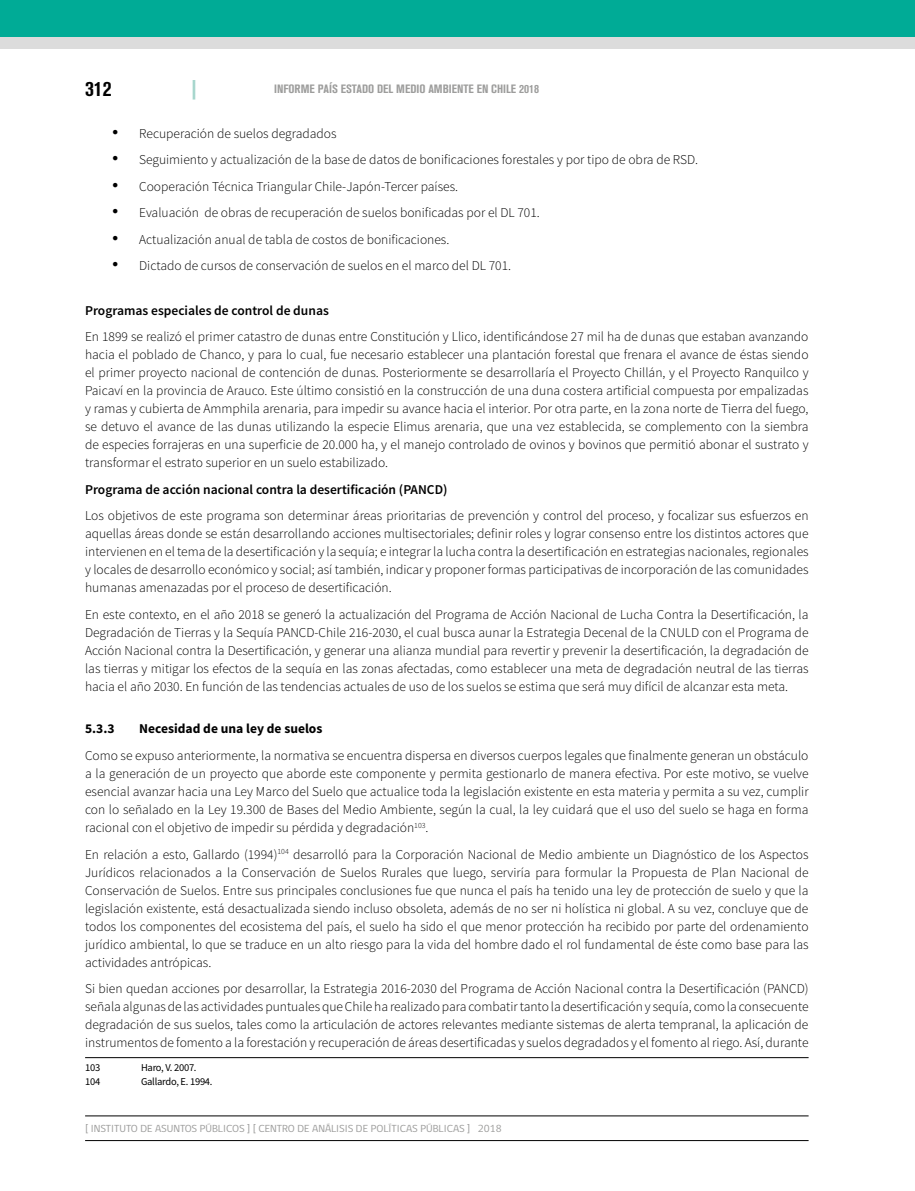
<style>
.page{position:relative;width:915px;height:1191px;background:#fff}
.page>*{position:absolute;margin:0;border:0;box-sizing:border-box;transform-origin:0 0}
.t1{font:700 condensed 21px "Akzidenz Grotesk BQ";color:#000;scale:1.06 1}
.t2{font:700 condensed 21px "Akzidenz Grotesk BQ";color:#a6d6cc;scale:1.06 1}
.t3{font:300 13.5px/18px "Source Sans Pro";color:#000;text-align:justify}
.t4{font:600 13.5px "Source Sans Pro";color:#000}
.t5{font:700 13.5px "Source Sans Pro";color:#000}
.t6{font:700 condensed 12px "Akzidenz Grotesk BQ";color:#9d9d9c;scale:1.06 1}
.t7{font:10.5px "gob CL";color:#9d9d9c;scale:1.06 1}
.t8{font:10.5px "Source Sans Pro";letter-spacing:-.025em;color:#000}
.s1{font-family:"Times New Roman";font-weight:400;font-size:18px}
</style>
<div class="page">
<div style="left:0;top:0;width:913px;height:48px;background:#dcdcdc"></div>
<hr style="left:85px;top:1115px;width:723px;height:1px;background:#000">
<hr style="left:85px;top:1140px;width:723px;height:1px;background:#000">
<div style="left:0;top:0;width:914px;height:36px;background:#00ab96"></div>
<hr style="left:85px;top:1057px;width:723px;height:1px;background:#000">
<h1 class="t1" style="left:85px;top:76px;width:26px">312</h1>
<h1 class="t2" style="left:192px;top:76px;width:6px">|</h1>
<p class="t6" style="left:274px;top:82px;width:251px">INFORME PAÍS ESTADO DEL MEDIO AMBIENTE EN CHILE 2018</p>
<p class="t3" style="left:112px;top:124px;width:226px"><span class="s1">•</span> Recuperación de suelos degradados</p>
<p class="t3" style="left:112px;top:151px;width:587px"><span class="s1">•</span> Seguimiento y actualización de la base de datos de bonificaciones forestales y por tipo de obra de RSD.</p>
<p class="t3" style="left:112px;top:177px;width:347px"><span class="s1">•</span> Cooperación Técnica Triangular Chile-Japón-Tercer países.</p>
<p class="t3" style="left:112px;top:204px;width:429px"><span class="s1">•</span> Evaluación de obras de recuperación de suelos bonificadas por el DL 701.</p>
<p class="t3" style="left:112px;top:230px;width:338px"><span class="s1">•</span> Actualización anual de tabla de costos de bonificaciones.</p>
<p class="t3" style="left:112px;top:257px;width:400px"><span class="s1">•</span> Dictado de cursos de conservación de suelos en el marco del DL 701.</p>
<p class="t4" style="left:85px;top:302px;width:245px">Programas especiales de control de dunas</p>
<p class="t3" style="left:85px;top:328px;width:724px">En 1899 se realizó el primer catastro de dunas entre Constitución y Llico, identificándose 27 mil ha de dunas que estaban avanzando hacia el poblado de Chanco, y para lo cual, fue necesario establecer una plantación forestal que frenara el avance de éstas siendo el primer proyecto nacional de contención de dunas. Posteriormente se desarrollaría el Proyecto Chillán, y el Proyecto Ranquilco y Paicaví en la provincia de Arauco. Este último consistió en la construcción de una duna costera artificial compuesta por empalizadas y ramas y cubierta de Ammphila arenaria, para impedir su avance hacia el interior. Por otra parte, en la zona norte de Tierra del fuego, se detuvo el avance de las dunas utilizando la especie Elimus arenaria, que una vez establecida, se complemento con la siembra de especies forrajeras en una superficie de 20.000 ha, y el manejo controlado de ovinos y bovinos que permitió abonar el sustrato y transformar el estrato superior en un suelo estabilizado.</p>
<p class="t4" style="left:85px;top:481px;width:364px">Programa de acción nacional contra la desertificación (PANCD)</p>
<p class="t3" style="left:85px;top:507px;width:724px">Los objetivos de este programa son determinar áreas prioritarias de prevención y control del proceso, y focalizar sus esfuerzos en aquellas áreas donde se están desarrollando acciones multisectoriales; definir roles y lograr consenso entre los distintos actores que intervienen en el tema de la desertificación y la sequía; e integrar la lucha contra la desertificación en estrategias nacionales, regionales y locales de desarrollo económico y social; así también, indicar y proponer formas participativas de incorporación de las comunidades humanas amenazadas por el proceso de desertificación.</p>
<p class="t3" style="left:85px;top:605px;width:724px">En este contexto, en el año 2018 se generó la actualización del Programa de Acción Nacional de Lucha Contra la Desertificación, la Degradación de Tierras y la Sequía PANCD-Chile 216-2030, el cual busca aunar la Estrategia Decenal de la CNULD con el Programa de Acción Nacional contra la Desertificación, y generar una alianza mundial para revertir y prevenir la desertificación, la degradación de las tierras y mitigar los efectos de la sequía en las zonas afectadas, como establecer una meta de degradación neutral de las tierras hacia el año 2030. En función de las tendencias actuales de uso de los suelos se estima que será muy difícil de alcanzar esta meta.</p>
<p class="t5" style="left:85px;top:720px;width:31px">5.3.3</p>
<p class="t5" style="left:139px;top:720px;width:185px">Necesidad de una ley de suelos</p>
<p class="t3" style="left:85px;top:746px;width:724px">Como se expuso anteriormente, la normativa se encuentra dispersa en diversos cuerpos legales que finalmente generan un obstáculo a la generación de un proyecto que aborde este componente y permita gestionarlo de manera efectiva. Por este motivo, se vuelve esencial avanzar hacia una Ley Marco del Suelo que actualice toda la legislación existente en esta materia y permita a su vez, cumplir con lo señalado en la Ley 19.300 de Bases del Medio Ambiente, según la cual, la ley cuidará que el uso del suelo se haga en forma racional con el objetivo de impedir su pérdida y degradación<sup>103</sup>.</p>
<p class="t3" style="left:85px;top:845px;width:724px">En relación a esto, Gallardo (1994)<sup>104</sup> desarrolló para la Corporación Nacional de Medio ambiente un Diagnóstico de los Aspectos Jurídicos relacionados a la Conservación de Suelos Rurales que luego, serviría para formular la Propuesta de Plan Nacional de Conservación de Suelos. Entre sus principales conclusiones fue que nunca el país ha tenido una ley de protección de suelo y que la legislación existente, está desactualizada siendo incluso obsoleta, además de no ser ni holística ni global. A su vez, concluye que de todos los componentes del ecosistema del país, el suelo ha sido el que menor protección ha recibido por parte del ordenamiento jurídico ambiental, lo que se traduce en un alto riesgo para la vida del hombre dado el rol fundamental de éste como base para las actividades antrópicas.</p>
<p class="t3" style="left:85px;top:979px;width:724px">Si bien quedan acciones por desarrollar, la Estrategia 2016-2030 del Programa de Acción Nacional contra la Desertificación (PANCD) señala algunas de las actividades puntuales que Chile ha realizado para combatir tanto la desertificación y sequía, como la consecuente degradación de sus suelos, tales como la articulación de actores relevantes mediante sistemas de alerta tempranal, la aplicación de instrumentos de fomento a la forestación y recuperación de áreas desertificadas y suelos degradados y el fomento al riego. Así, durante</p>
<p class="t8" style="left:85px;top:1061px;width:17px">103</p>
<p class="t8" style="left:141px;top:1061px;width:57px">Haro, V. 2007.</p>
<p class="t8" style="left:85px;top:1074px;width:17px">104</p>
<p class="t8" style="left:141px;top:1074px;width:73px">Gallardo, E. 1994.</p>
<p class="t7" style="left:85px;top:1121px;width:394px">[ INSTITUTO DE ASUNTOS PÚBLICOS ] [ CENTRO DE ANÁLISIS DE POLÍTICAS PÚBLICAS ] 2018</p>
</div>
